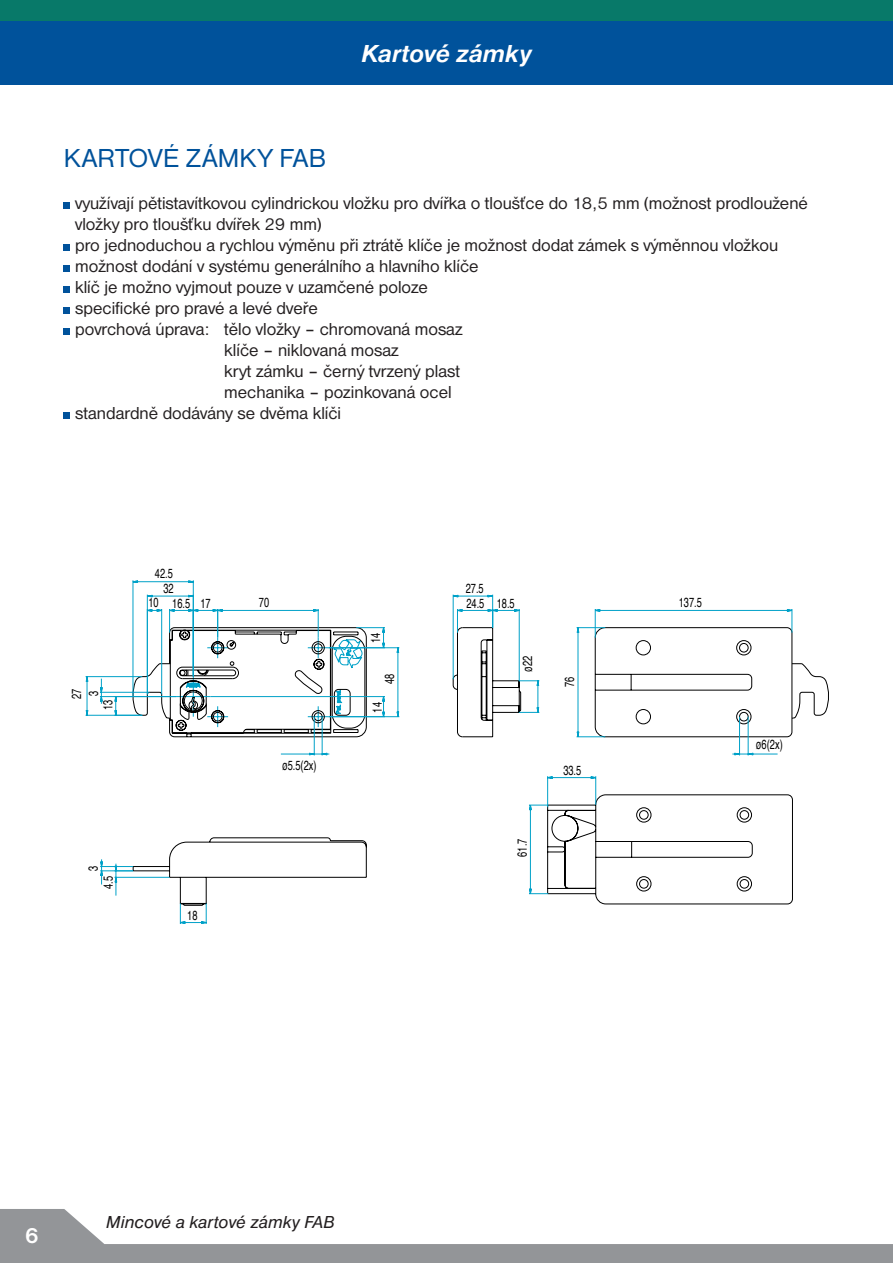
<style>
.page{position:relative;width:893px;height:1263px;background:#fff}
.page>*{position:absolute;margin:0;border:0;box-sizing:border-box;transform-origin:0 0}
.t1{font:27px "Nimbus Sans DOT";letter-spacing:.015em;color:#00529b}
.t2{font:italic 700 25.5px "Nimbus Sans DOT";letter-spacing:-.005em;color:#fff}
.t3{font:700 22.5px "Nimbus Sans DOT";color:#fff}
.t4{font:18px "Nimbus Sans DOT";color:#231f20}
.t5{font:italic 18px "Nimbus Sans DOT";color:#231f20}
.t6{font:13.2px/16.8px "Helvetica";color:#000;scale:.7 1}
</style>
<div class="page">
<div style="left:0;top:0;width:893px;height:32px;background:#087969"></div>
<div style="left:0;top:21px;width:893px;height:64px;background:#00529b"></div>
<svg style="left:0;top:1209px;width:892px;height:54px"></svg>
<svg style="left:892px;top:1244px;width:1px;height:19px"></svg>
<div style="left:64px;top:202px;width:6px;height:7px;background:#00529b"></div>
<div style="left:64px;top:244px;width:6px;height:7px;background:#00529b"></div>
<div style="left:64px;top:265px;width:6px;height:7px;background:#00529b"></div>
<div style="left:64px;top:286px;width:6px;height:7px;background:#00529b"></div>
<div style="left:64px;top:307px;width:6px;height:7px;background:#00529b"></div>
<div style="left:64px;top:328px;width:6px;height:7px;background:#00529b"></div>
<div style="left:64px;top:412px;width:6px;height:7px;background:#00529b"></div>
<svg style="left:796px;top:663px;width:33px;height:54px"></svg>
<svg style="left:169px;top:794px;width:624px;height:111px"></svg>
<svg style="left:100px;top:859px;width:70px;height:37px"></svg>
<svg style="left:176px;top:903px;width:35px;height:21px"></svg>
<svg style="left:576px;top:609px;width:220px;height:147px"></svg>
<svg style="left:528px;top:776px;width:72px;height:122px"></svg>
<svg style="left:85px;top:580px;width:455px;height:176px"></svg>
<h2 class="t2" style="left:361px;top:43px;width:172px">Kartové zámky</h2>
<h1 class="t1" style="left:64px;top:147px;width:264px">KARTOVÉ ZÁMKY FAB</h1>
<p class="t4" style="left:75px;top:196px;width:734px">využívají pětistavítkovou cylindrickou vložku pro dvířka o tloušťce do 18,5 mm (možnost prodloužené</p>
<p class="t4" style="left:75px;top:217px;width:248px">vložky pro tloušťku dvířek 29 mm)</p>
<p class="t4" style="left:75px;top:238px;width:704px">pro jednoduchou a rychlou výměnu při ztrátě klíče je možnost dodat zámek s výměnnou vložkou</p>
<p class="t4" style="left:75px;top:259px;width:405px">možnost dodání v systému generálního a hlavního klíče</p>
<p class="t4" style="left:75px;top:280px;width:354px">klíč je možno vyjmout pouze v uzamčené poloze</p>
<p class="t4" style="left:75px;top:301px;width:244px">specifické pro pravé a levé dveře</p>
<p class="t4" style="left:75px;top:322px;width:389px">povrchová úprava: tělo vložky – chromovaná mosaz</p>
<p class="t4" style="left:224px;top:343px;width:176px">klíče – niklovaná mosaz</p>
<p class="t4" style="left:224px;top:364px;width:237px">kryt zámku – černý tvrzený plast</p>
<p class="t4" style="left:224px;top:385px;width:229px">mechanika – pozinkovaná ocel</p>
<p class="t4" style="left:75px;top:406px;width:268px">standardně dodávány se dvěma klíči</p>
<p class="t6" style="left:69px;top:699px;width:16px;rotate:-90deg">27<br>3</p>
<p class="t6" style="left:101px;top:710px;width:16px;rotate:-90deg">13</p>
<p class="t6" style="left:155px;top:566px;width:27px">42.5</p>
<p class="t6" style="left:163px;top:581px;width:16px">32</p>
<p class="t6" style="left:148px;top:596px;width:61px">10 16.5</p>
<p class="t6" style="left:200px;top:596px;width:16px">17</p>
<p class="t6" style="left:86px;top:870px;width:9px;rotate:-90deg">3</p>
<p class="t6" style="left:101px;top:889px;width:20px;rotate:-90deg">4.5</p>
<p class="t6" style="left:187px;top:908px;width:16px">18</p>
<p class="t6" style="left:259px;top:595px;width:16px">70</p>
<p class="t6" style="left:282px;top:758px;width:51px">ø5.5(2x)</p>
<p class="t6" style="left:368px;top:643px;width:16px;rotate:-90deg">14</p>
<p class="t6" style="left:382px;top:684px;width:16px;rotate:-90deg">48</p>
<p class="t6" style="left:370px;top:712px;width:16px;rotate:-90deg">14</p>
<p class="t6" style="left:466px;top:581px;width:27px">27.5</p>
<p class="t6" style="left:466px;top:596px;width:27px">24.5</p>
<p class="t6" style="left:497px;top:596px;width:27px">18.5</p>
<p class="t6" style="left:520px;top:672px;width:24px;rotate:-90deg">ø22</p>
<p class="t6" style="left:562px;top:687px;width:16px;rotate:-90deg">76</p>
<p class="t6" style="left:515px;top:857px;width:27px;rotate:-90deg">61.7</p>
<p class="t6" style="left:563px;top:763px;width:27px">33.5</p>
<p class="t6" style="left:679px;top:595px;width:35px">137.5</p>
<p class="t6" style="left:756px;top:737px;width:40px">ø6(2x)</p>
<p class="t3" style="left:25px;top:1227px;width:15px">6</p>
<p class="t5" style="left:106px;top:1215px;width:230px">Mincové a kartové zámky FAB</p>
</div>
